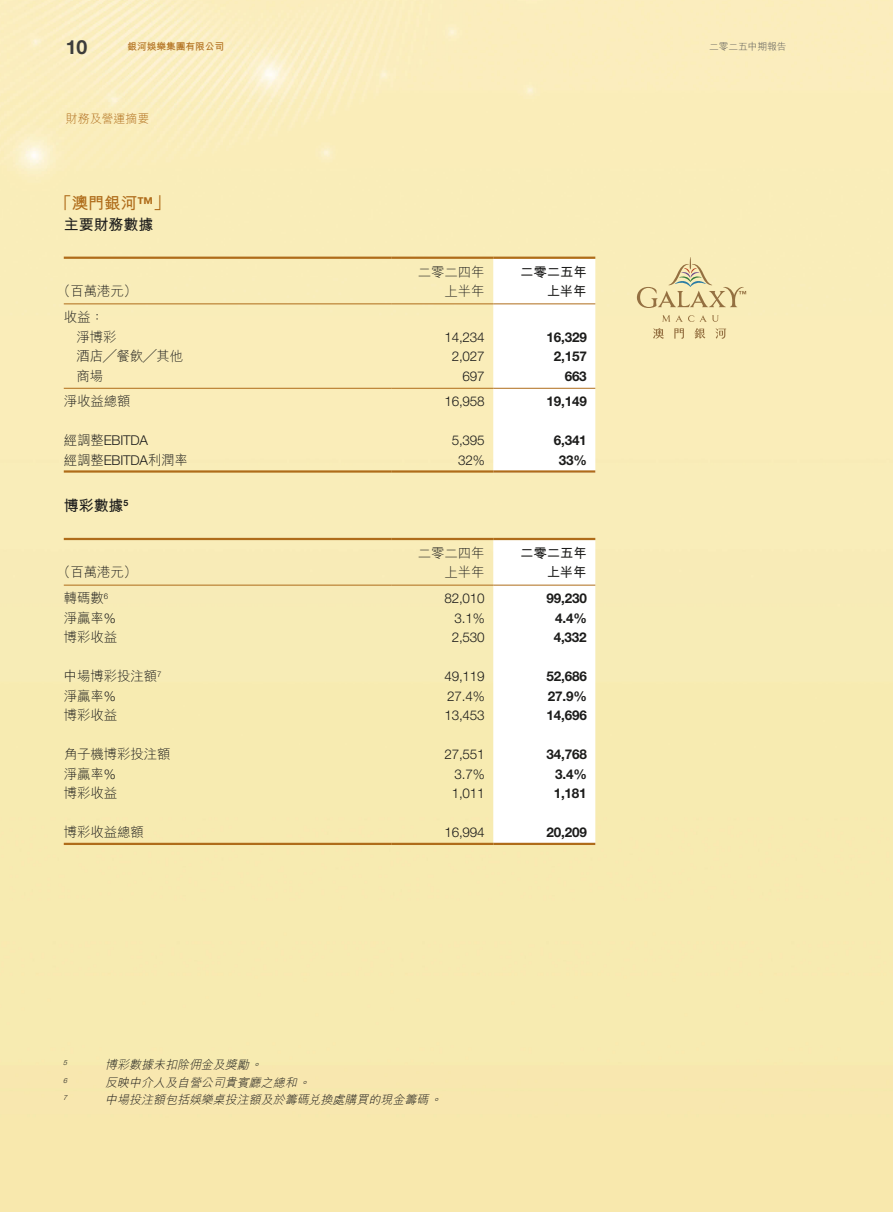
<style>
.page{position:relative;width:893px;height:1212px;background:#fff}
.page>*{position:absolute;margin:0;border:0;box-sizing:border-box;transform-origin:0 0}
.t1{font:700 19.5px "Helvetica Neue LT Pro";color:#3c3c3b}
.t2{font:700 16.5px "M Hei HK";color:#af6c1a}
.t3{font:700 15px "M Hei HK";letter-spacing:-.005em;color:#1c1c1b}
.t4{font:300 13.5px/19.5px "M Hei HK";letter-spacing:-.015em;color:#1c1c1b;text-align:right}
.t5{font:300 13.5px "Helvetica Neue LT Pro";letter-spacing:-.015em;color:#1c1c1b}
.t6{font:700 13.5px "Helvetica Neue LT Pro";letter-spacing:-.015em;color:#1c1c1b}
.t7{font:700 13.5px/19.5px "M Hei HK";letter-spacing:-.015em;color:#1c1c1b;text-align:right}
.t8{font:italic 300 12px "M Hei HK";color:#1c1c1b}
.t9{font:300 12px "M Hei HK";letter-spacing:-.01em;color:#af6c1a}
.t10{font:700 9.75px "M Hei HK";letter-spacing:-.01em;color:#af6c1a}
.t11{font:300 9.75px "M Hei HK";letter-spacing:-.01em;color:#575756}
.t12{font:italic 300 7.05px "Helvetica Neue LT Pro";color:#1c1c1b}
.s1{font-family:"Helvetica Neue LT Pro"}
.s2{font-family:"M Hei HK"}
</style>
<div class="page">
<svg style="left:493px;top:259px;width:102px;height:584px"></svg>
<hr style="left:64px;top:257px;width:327px;height:2px;background:#af6c1a">
<hr style="left:391px;top:257px;width:102px;height:2px;background:#af6c1a">
<hr style="left:493px;top:257px;width:102px;height:2px;background:#af6c1a">
<hr style="left:64px;top:303px;width:327px;height:1px;background:#af6c1a">
<hr style="left:391px;top:303px;width:102px;height:1px;background:#af6c1a">
<hr style="left:493px;top:303px;width:102px;height:1px;background:#af6c1a">
<hr style="left:64px;top:388px;width:327px;height:1px;background:#af6c1a">
<hr style="left:391px;top:388px;width:102px;height:1px;background:#af6c1a">
<hr style="left:493px;top:388px;width:102px;height:1px;background:#af6c1a">
<hr style="left:64px;top:470px;width:327px;height:3px;background:#af6c1a">
<hr style="left:391px;top:470px;width:102px;height:3px;background:#af6c1a">
<hr style="left:493px;top:470px;width:102px;height:3px;background:#af6c1a">
<hr style="left:64px;top:538px;width:327px;height:2px;background:#af6c1a">
<hr style="left:391px;top:538px;width:102px;height:2px;background:#af6c1a">
<hr style="left:493px;top:538px;width:102px;height:2px;background:#af6c1a">
<hr style="left:64px;top:585px;width:327px;height:1px;background:#af6c1a">
<hr style="left:391px;top:585px;width:102px;height:1px;background:#af6c1a">
<hr style="left:493px;top:585px;width:102px;height:1px;background:#af6c1a">
<hr style="left:64px;top:843px;width:327px;height:2px;background:#af6c1a">
<hr style="left:391px;top:843px;width:102px;height:2px;background:#af6c1a">
<hr style="left:493px;top:843px;width:102px;height:2px;background:#af6c1a">
<svg style="left:662px;top:315px;width:57px;height:7px"></svg>
<svg style="left:653px;top:328px;width:73px;height:11px"></svg>
<svg style="left:637px;top:257px;width:109px;height:51px;background:#eadcaa"></svg>
<h1 class="t1" style="left:66px;top:35px;width:23px">10</h1>
<p class="t10" style="left:128px;top:39px;width:98px">銀河娛樂集團有限公司</p>
<p class="t11" style="left:709px;top:39px;width:79px">二零二五中期報告</p>
<p class="t9" style="left:66px;top:110px;width:85px">財務及營運摘要</p>
<p class="t2" style="left:56px;top:191px;width:116px">「澳門銀河<span class="s1">™</span>」</p>
<p class="t3" style="left:64px;top:214px;width:91px">主要財務數據</p>
<p class="t4" style="left:57px;top:281px;width:82px">（百萬港元）</p>
<p class="t4" style="left:77px;top:307px;width:42px;text-align:left;text-indent:-13px">收益：淨博彩</p>
<p class="t4" style="left:418px;top:261px;width:68px">二零二四年上半年</p>
<p class="t7" style="left:520px;top:261px;width:68px">二零二五年上半年</p>
<p class="t5" style="left:444px;top:328px;width:42px">14,234</p>
<p class="t6" style="left:546px;top:328px;width:42px">16,329</p>
<p class="t4" style="left:77px;top:346px;width:108px">酒店╱餐飲╱其他</p>
<p class="t5" style="left:452px;top:348px;width:35px">2,027</p>
<p class="t6" style="left:554px;top:348px;width:35px">2,157</p>
<p class="t4" style="left:77px;top:365px;width:28px">商場</p>
<p class="t5" style="left:463px;top:367px;width:24px">697</p>
<p class="t6" style="left:565px;top:367px;width:24px">663</p>
<p class="t4" style="left:64px;top:391px;width:68px">淨收益總額</p>
<p class="t5" style="left:444px;top:393px;width:42px">16,958</p>
<p class="t6" style="left:546px;top:393px;width:42px">19,149</p>
<p class="t5" style="left:64px;top:432px;width:86px"><span class="s2">經調整</span>EBITDA</p>
<p class="t5" style="left:452px;top:432px;width:35px">5,395</p>
<p class="t6" style="left:554px;top:432px;width:35px">6,341</p>
<p class="t4" style="left:64px;top:450px;width:126px">經調整<span class="s1">EBITDA</span>利潤率</p>
<p class="t5" style="left:458px;top:452px;width:28px">32%</p>
<p class="t6" style="left:559px;top:452px;width:30px">33%</p>
<p class="t3" style="left:64px;top:495px;width:66px">博彩數據<sup>5</sup></p>
<p class="t4" style="left:57px;top:562px;width:82px">（百萬港元）</p>
<p class="t4" style="left:418px;top:543px;width:68px">二零二四年上半年</p>
<p class="t7" style="left:520px;top:542px;width:68px">二零二五年上半年</p>
<p class="t4" style="left:64px;top:588px;width:46px">轉碼數<sup>6</sup></p>
<p class="t5" style="left:444px;top:590px;width:42px">82,010</p>
<p class="t6" style="left:546px;top:590px;width:42px">99,230</p>
<p class="t4" style="left:64px;top:608px;width:53px">淨贏率<span class="s1">%</span></p>
<p class="t5" style="left:454px;top:610px;width:32px">3.1%</p>
<p class="t6" style="left:555px;top:610px;width:33px">4.4%</p>
<p class="t4" style="left:64px;top:627px;width:55px">博彩收益</p>
<p class="t5" style="left:452px;top:629px;width:35px">2,530</p>
<p class="t6" style="left:554px;top:629px;width:35px">4,332</p>
<p class="t4" style="left:64px;top:666px;width:99px">中場博彩投注額<sup>7</sup></p>
<p class="t5" style="left:444px;top:668px;width:42px">49,119</p>
<p class="t6" style="left:546px;top:668px;width:42px">52,686</p>
<p class="t4" style="left:64px;top:686px;width:53px">淨贏率<span class="s1">%</span></p>
<p class="t5" style="left:447px;top:688px;width:39px">27.4%</p>
<p class="t6" style="left:548px;top:688px;width:41px">27.9%</p>
<p class="t4" style="left:64px;top:705px;width:55px">博彩收益</p>
<p class="t5" style="left:444px;top:707px;width:42px">13,453</p>
<p class="t6" style="left:546px;top:707px;width:42px">14,696</p>
<p class="t4" style="left:64px;top:744px;width:108px">角子機博彩投注額</p>
<p class="t5" style="left:444px;top:746px;width:42px">27,551</p>
<p class="t6" style="left:546px;top:746px;width:42px">34,768</p>
<p class="t4" style="left:64px;top:764px;width:53px">淨贏率<span class="s1">%</span></p>
<p class="t5" style="left:454px;top:766px;width:32px">3.7%</p>
<p class="t6" style="left:555px;top:766px;width:33px">3.4%</p>
<p class="t4" style="left:64px;top:783px;width:55px">博彩收益</p>
<p class="t5" style="left:452px;top:785px;width:35px">1,011</p>
<p class="t6" style="left:554px;top:785px;width:35px">1,181</p>
<p class="t4" style="left:64px;top:822px;width:82px">博彩收益總額</p>
<p class="t5" style="left:444px;top:824px;width:42px">16,994</p>
<p class="t6" style="left:546px;top:824px;width:42px">20,209</p>
<p class="t12" style="left:63px;top:1058px;width:7px">5</p>
<p class="t8" style="left:105px;top:1056px;width:162px">博彩數據未扣除佣金及獎勵。</p>
<p class="t12" style="left:63px;top:1076px;width:7px">6</p>
<p class="t8" style="left:105px;top:1074px;width:210px">反映中介人及自營公司貴賓廳之總和。</p>
<p class="t12" style="left:63px;top:1093px;width:7px">7</p>
<p class="t8" style="left:105px;top:1091px;width:342px">中場投注額包括娛樂桌投注額及於籌碼兌換處購買的現金籌碼。</p>
</div>
